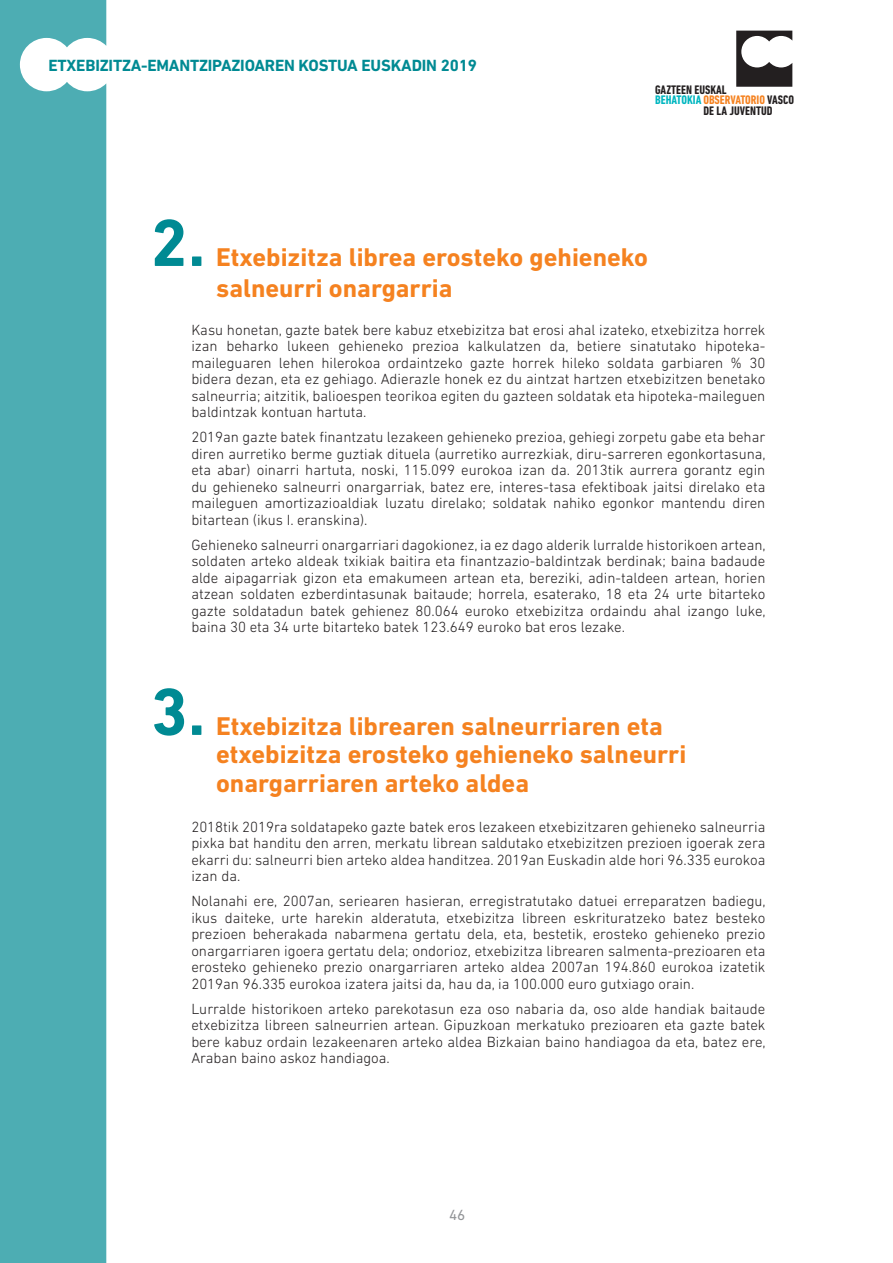
<style>
.page{position:relative;width:893px;height:1263px;background:#fff}
.page>*{position:absolute;margin:0;border:0;box-sizing:border-box;transform-origin:0 0}
.Números{font:700 67.5px "DIN Next LT Pro";color:#008a93}
.Subtitular_Numeros{font:700 26.1px/28.5px "DIN Next LT Pro";color:#f58220}
.t1{font:700 16.5px "DIN Next LT Pro";letter-spacing:-.01em;color:#008a93}
.Texto_normal{font:300 15px/16.5px "DIN Next LT Pro";color:#231f20;text-align:justify}
.t2{font:15px "DIN Next LT Pro";color:#939598}
.t3{font:700 condensed 12.6px "DIN Next LT Pro";color:#f58220}
.t4{font:700 condensed 12.6px "DIN Next LT Pro";color:#231f20}
.s1{color:#00b6c0}
.s2{color:#231f20}
</style>
<div class="page">
<svg style="left:736px;top:31px;width:56px;height:56px"></svg>
<div style="left:0;top:0;width:106px;height:1263px;background:#4dadb3"></div>
<p class="t1" style="left:48px;top:56px;width:430px">ETXEBIZITZA-EMANTZIPAZIOAREN KOSTUA EUSKADIN 2019</p>
<p class="t4" style="left:655px;top:83px;width:73px">GAZTEEN EUSKAL</p>
<p class="t3" style="left:655px;top:93px;width:140px"><span class="s1">BEHATOKIA</span> OBSERVATORIO <span class="s2">VASCO</span></p>
<p class="t4" style="left:703px;top:103px;width:71px">DE LA JUVENTUD</p>
<p class="Números" style="left:150px;top:203px;width:57px">2.</p>
<p class="Subtitular_Numeros" style="left:216px;top:241px;width:433px;line-height:31.3px">Etxebizitza librea erosteko gehieneko salneurri onargarria</p>
<p class="Texto_normal" style="left:191px;top:321px;width:576px">Kasu honetan, gazte batek bere kabuz etxebizitza bat erosi ahal izateko, etxebizitza horrek izan beharko lukeen gehieneko prezioa kalkulatzen da, betiere sinatutako hipoteka&shy;maileguaren lehen hilerokoa ordaintzeko gazte horrek hileko soldata garbiaren % 30 bidera dezan, eta ez gehiago. Adierazle honek ez du aintzat hartzen etxebizitzen benetako salneurria; aitzitik, balioespen teorikoa egiten du gazteen soldatak eta hipoteka-maileguen baldintzak kontuan hartuta.</p>
<p class="Texto_normal" style="left:191px;top:428px;width:576px">2019an gazte batek finantzatu lezakeen gehieneko prezioa, gehiegi zorpetu gabe eta behar diren aurretiko berme guztiak dituela (aurretiko aurrezkiak, diru-sarreren egonkortasuna, eta abar) oinarri hartuta, noski, 115.099 eurokoa izan da. 2013tik aurrera gorantz egin du gehieneko salneurri onargarriak, batez ere, interes-tasa efektiboak jaitsi direlako eta maileguen amortizazioaldiak luzatu direlako; soldatak nahiko egonkor mantendu diren bitartean (ikus I. eranskina).</p>
<p class="Texto_normal" style="left:191px;top:536px;width:576px">Gehieneko salneurri onargarriari dagokionez, ia ez dago alderik lurralde historikoen artean, soldaten arteko aldeak txikiak baitira eta finantzazio-baldintzak berdinak; baina badaude alde aipagarriak gizon eta emakumeen artean eta, bereziki, adin-taldeen artean, horien atzean soldaten ezberdintasunak baitaude; horrela, esaterako, 18 eta 24 urte bitarteko gazte soldatadun batek gehienez 80.064 euroko etxebizitza ordaindu ahal izango luke, baina 30 eta 34 urte bitarteko batek 123.649 euroko bat eros lezake.</p>
<p class="Números" style="left:150px;top:672px;width:57px">3.</p>
<p class="Subtitular_Numeros" style="left:216px;top:712px;width:472px">Etxebizitza librearen salneurriaren eta etxebizitza erosteko gehieneko salneurri onargarriaren arteko aldea</p>
<p class="Texto_normal" style="left:191px;top:818px;width:576px">2018tik 2019ra soldatapeko gazte batek eros lezakeen etxebizitzaren gehieneko salneurria pixka bat handitu den arren, merkatu librean saldutako etxebizitzen prezioen igoerak zera ekarri du: salneurri bien arteko aldea handitzea. 2019an Euskadin alde hori 96.335 eurokoa izan da.</p>
<p class="Texto_normal" style="left:191px;top:893px;width:576px">Nolanahi ere, 2007an, seriearen hasieran, erregistratutako datuei erreparatzen badiegu, ikus daiteke, urte harekin alderatuta, etxebizitza libreen eskrituratzeko batez besteko prezioen beherakada nabarmena gertatu dela, eta, bestetik, erosteko gehieneko prezio onargarriaren igoera gertatu dela; ondorioz, etxebizitza librearen salmenta-prezioaren eta erosteko gehieneko prezio onargarriaren arteko aldea 2007an 194.860 eurokoa izatetik 2019an 96.335 eurokoa izatera jaitsi da, hau da, ia 100.000 euro gutxiago orain.</p>
<p class="Texto_normal" style="left:191px;top:1000px;width:576px">Lurralde historikoen arteko parekotasun eza oso nabaria da, oso alde handiak baitaude etxebizitza libreen salneurrien artean. Gipuzkoan merkatuko prezioaren eta gazte batek bere kabuz ordain lezakeenaren arteko aldea Bizkaian baino handiagoa da eta, batez ere, Araban baino askoz handiagoa.</p>
<p class="t2" style="left:449px;top:1206px;width:18px">46</p>
</div>
